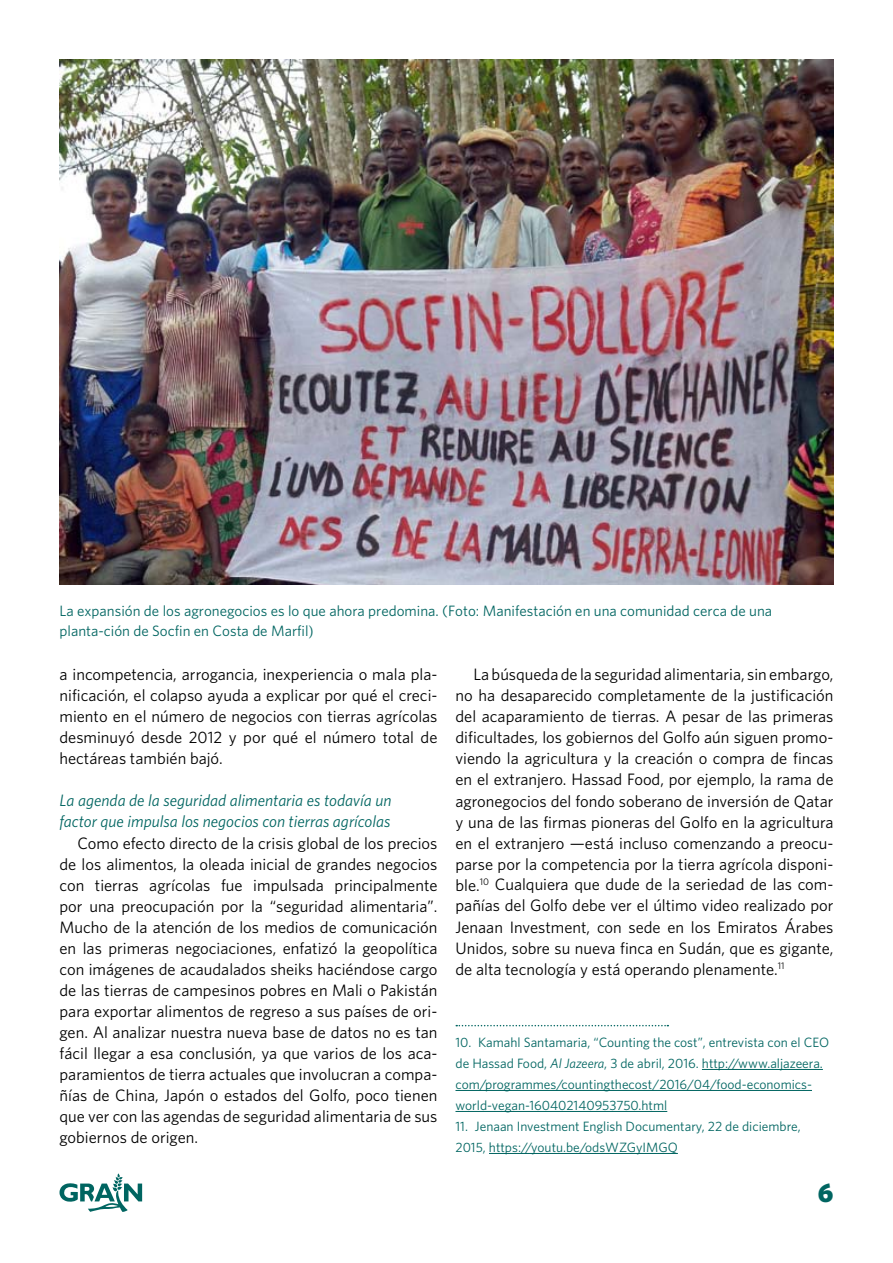
<style>
.page{position:relative;width:893px;height:1263px;background:#fff}
.page>*{position:absolute;margin:0;border:0;box-sizing:border-box;transform-origin:0 0}
.t1{font:900 27px "Whitney";color:#006561}
.t2{font:16.5px/21px "Whitney";color:#000;text-align:justify}
.t3{font:italic 16.5px/21px "Whitney";color:#006561}
.t4{font:15px/20px "Whitney";color:#006561}
.t5{font:13.5px/21px "Whitney";color:#006561}
.s1{font-family:"Minion Pro"}
.s2{font-style:italic}
</style>
<div class="page">
<svg style="left:60px;top:1173px;width:82px;height:39px"></svg>
<svg style="left:456px;top:1025px;width:212px;height:1px"></svg>
<hr style="left:702px;top:1069px;width:121px;height:1px;background:#006561">
<hr style="left:455px;top:1090px;width:357px;height:1px;background:#006561">
<hr style="left:455px;top:1111px;width:212px;height:1px;background:#006561">
<hr style="left:489px;top:1153px;width:189px;height:1px;background:#006561">
<img style="left:60px;top:60px;width:773px;height:525px">
<p class="t4" style="left:60px;top:601px;width:714px">La expansión de los agronegocios es lo que ahora predomina. (Foto: Manifestación en una comunidad cerca de una planta-ción de Socfin en Costa de Marfil<span class="s1">)</span></p>
<p class="t2" style="left:60px;top:664px;width:379px">a incompetencia, arrogancia, inexperiencia o mala pla&shy;nificación, el colapso ayuda a explicar por qué el creci&shy;miento en el número de negocios con tierras agrícolas desminuyó desde 2012 y por qué el número total de hectáreas también bajó.</p>
<p class="t3" style="left:60px;top:790px;width:333px">La agenda de la seguridad alimentaria es todavía un factor que impulsa los negocios con tierras agrícolas</p>
<p class="t2" style="left:60px;top:832px;width:379px;text-indent:18px">Como efecto directo de la crisis global de los precios de los alimentos, la oleada inicial de grandes negocios con tierras agrícolas fue impulsada principalmente por una preocupación por la “seguridad alimentaria”.<br>Mucho de la atención de los medios de comunicación en las primeras negociaciones, enfatizó la geopolítica con imágenes de acaudalados sheiks haciéndose cargo de las tierras de campesinos pobres en Mali o Pakistán para exportar alimentos de regreso a sus países de ori&shy;gen. Al analizar nuestra nueva base de datos no es tan fácil llegar a esa conclusión, ya que varios de los aca&shy;paramientos de tierra actuales que involucran a compa&shy;ñías de China, Japón o estados del Golfo, poco tienen que ver con las agendas de seguridad alimentaria de sus gobiernos de origen.</p>
<p class="t2" style="left:455px;top:664px;width:379px;text-indent:18px">La búsqueda de la seguridad alimentaria, sin embargo, no ha desaparecido completamente de la justificación del acaparamiento de tierras. A pesar de las primeras dificultades, los gobiernos del Golfo aún siguen promo&shy;viendo la agricultura y la creación o compra de fincas en el extranjero. Hassad Food, por ejemplo, la rama de agronegocios del fondo soberano de inversión de Qatar y una de las firmas pioneras del Golfo en la agricultura en el extranjero —está incluso comenzando a preocu&shy;parse por la competencia por la tierra agrícola disponi&shy;ble.<sup>10</sup> Cualquiera que dude de la seriedad de las com&shy;pañías del Golfo debe ver el último video realizado por Jenaan Investment, con sede en los Emiratos Árabes Unidos, sobre su nueva finca en Sudán, que es gigante, de alta tecnología y está operando plenamente.<sup>11</sup></p>
<p class="t5" style="left:455px;top:1031px;width:375px">10. Kamahl Santamaria, “Counting the cost”, entrevista con el CEO de Hassad Food, <span class="s2">Al Jazeera</span>, 3 de abril, 2016. http://www.aljazeera. com/programmes/countingthecost/2016/04/food-economics&shy;world-vegan-160402140953750.html</p>
<p class="t5" style="left:455px;top:1115px;width:347px">11. Jenaan Investment English Documentary, 22 de diciembre,<br>2015, https://youtu.be/odsWZGyIMGQ</p>
<h1 class="t1" style="left:818px;top:1176px;width:17px">6</h1>
</div>
